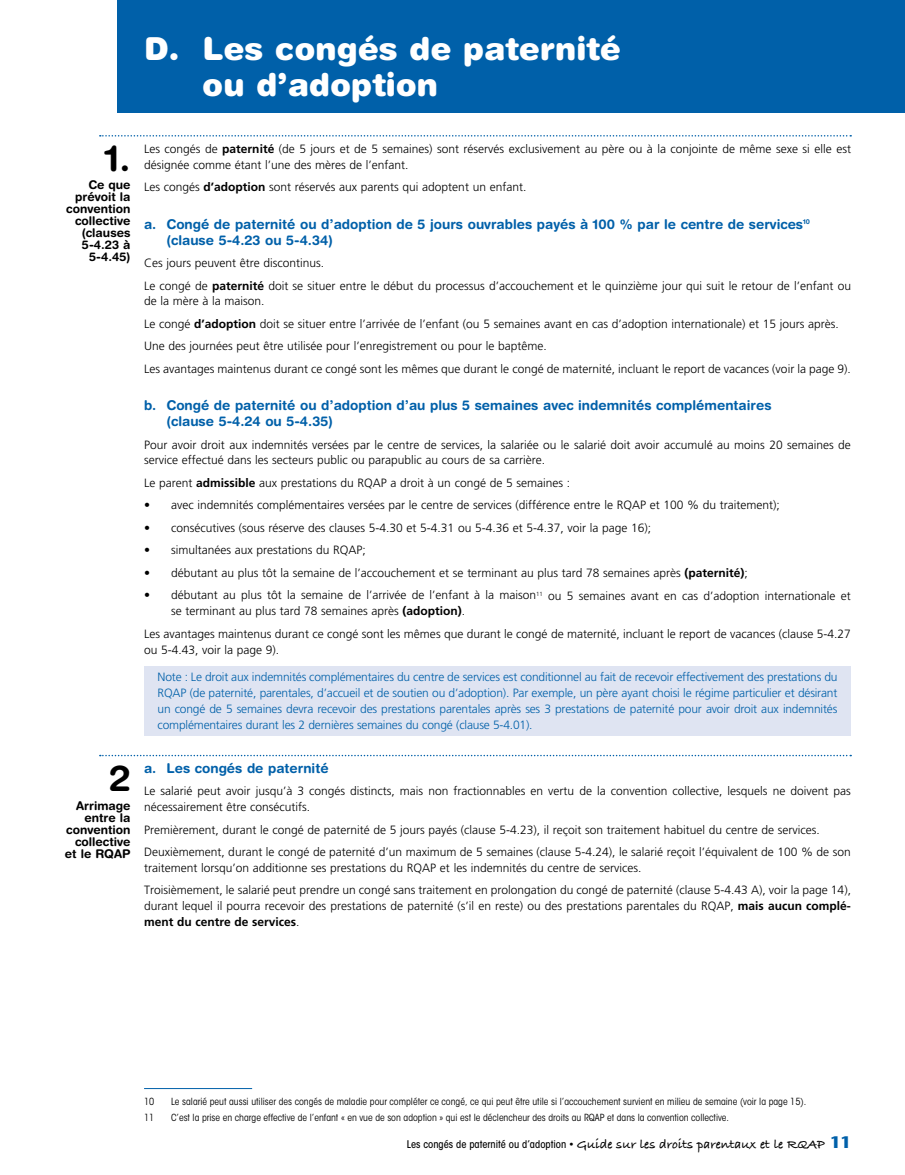
<style>
.page{position:relative;width:905px;height:1175px;background:#fff}
.page>*{position:absolute;margin:0;border:0;box-sizing:border-box;transform-origin:0 0}
.t1{font:700 36px "Helvetica Rounded LT Std";color:#000}
.t2{font:900 31.65px/36px "Helvetica Rounded LT Std";color:#fff}
.t3{font:700 13.5px/15.8px "Helvetica Rounded LT Std";color:#0060a9}
.t4{font:700 13.5px "Bradley Hand ITCTT";color:#000}
.t5{font:300 12px/15.8px "Frutiger LT Std";color:#000}
.t6{font:300 12px/15.8px "Frutiger LT Std";letter-spacing:-.015em;color:#0060a9;text-align:justify}
.t7{font:700 12px/12px "Helvetica Rounded LT Std";color:#000;text-align:right}
.t8{font:condensed 9.75px "ITC Avant Garde Std";color:#000}
.s1{font-weight:700}
.s2{font-family:"ITC Avant Garde Std";font-weight:500;font-stretch:condensed;font-size:10.5px}
.s3{font-family:"Stone Sans Std";font-size:16.5px;color:#0060a9}
</style>
<div class="page">
<svg style="left:100px;top:135px;width:751px;height:1px"></svg>
<svg style="left:100px;top:754px;width:751px;height:2px"></svg>
<div style="left:144px;top:666px;width:706px;height:70px;background:#dfe4f2"></div>
<hr style="left:144px;top:1088px;width:108px;height:1px;background:#0060a9">
<div style="left:117px;top:0;width:787px;height:112px;background:#0060a9"></div>
<h2 class="t2" style="left:202px;top:30px;width:420px;text-indent:-58px">D. Les congés de paternité ou d’adoption</h2>
<h1 class="t1" style="left:105px;top:136px;width:27px">1.</h1>
<p class="t7" style="left:66px;top:179px;width:66px">Ce que prévoit la convention collective (clauses<br>5-4.23 à<br>5-4.45)</p>
<h1 class="t1" style="left:109px;top:756px;width:23px">2</h1>
<p class="t7" style="left:65px;top:799px;width:67px">Arrimage entre la convention collective et le RQAP</p>
<p class="t5" style="left:144px;top:141px;width:708px">Les congés de <span class="s1">paternité</span> (de 5 jours et de 5 semaines) sont réservés exclusivement au père ou à la conjointe de même sexe si elle est désignée comme étant l’une des mères de l’enfant.</p>
<p class="t5" style="left:144px;top:179px;width:384px">Les congés <span class="s1">d’adoption</span> sont réservés aux parents qui adoptent un enfant.</p>
<p class="t3" style="left:167px;top:216px;width:645px;text-indent:-23px">a. Congé de paternité ou d’adoption de 5 jours ouvrables payés à 100 % par le centre de services<sup>10 </sup>(clause 5-4.23 ou 5-4.34)</p>
<p class="t5" style="left:144px;top:252px;width:708px;line-height:22.5px">Ces jours peuvent être discontinus.<br>Le congé de <span class="s1">paternité</span> doit se situer entre le début du processus d’accouchement et le quinzième jour qui suit le retour de l’enfant ou</p>
<p class="t5" style="left:144px;top:290px;width:708px;line-height:22.5px">de la mère à la maison.<br>Le congé <span class="s1">d’adoption</span> doit se situer entre l’arrivée de l’enfant (ou 5 semaines avant en cas d’adoption internationale) et 15 jours après.<br>Une des journées peut être utilisée pour l’enregistrement ou pour le baptême.<br>Les avantages maintenus durant ce congé sont les mêmes que durant le congé de maternité, incluant le report de vacances (voir la page 9).</p>
<p class="t3" style="left:167px;top:397px;width:606px;text-indent:-23px">b. Congé de paternité ou d’adoption d’au plus 5 semaines avec indemnités complémentaires (clause 5-4.24 ou 5-4.35)</p>
<p class="t5" style="left:144px;top:437px;width:708px">Pour avoir droit aux indemnités versées par le centre de services, la salariée ou le salarié doit avoir accumulé au moins 20 semaines de service effectué dans les secteurs public ou parapublic au cours de sa carrière.</p>
<p class="t5" style="left:144px;top:475px;width:427px">Le parent <span class="s1">admissible</span> aux prestations du RQAP a droit à un congé de 5 semaines :</p>
<p class="t5" style="left:144px;top:497px;width:637px">• avec indemnités complémentaires versées par le centre de services (différence entre le RQAP et 100 % du traitement);</p>
<p class="t5" style="left:144px;top:520px;width:508px">• consécutives (sous réserve des clauses 5-4.30 et 5-4.31 ou 5-4.36 et 5-4.37, voir la page 16);</p>
<p class="t5" style="left:144px;top:542px;width:223px">• simultanées aux prestations du RQAP;</p>
<p class="t5" style="left:144px;top:565px;width:605px">• débutant au plus tôt la semaine de l’accouchement et se terminant au plus tard 78 semaines après <span class="s1">(paternité)</span>;</p>
<p class="t5" style="left:171px;top:587px;width:681px;text-indent:-27px">• débutant au plus tôt la semaine de l’arrivée de l’enfant à la maison<sup>11</sup> ou 5 semaines avant en cas d’adoption internationale et se terminant au plus tard 78 semaines après <span class="s1">(adoption)</span>.</p>
<p class="t5" style="left:144px;top:626px;width:708px">Les avantages maintenus durant ce congé sont les mêmes que durant le congé de maternité, incluant le report de vacances (clause 5-4.27 ou 5-4.43, voir la page 9).</p>
<p class="t6" style="left:158px;top:669px;width:681px">Note : Le droit aux indemnités complémentaires du centre de services est conditionnel au fait de recevoir effectivement des prestations du RQAP (de paternité, parentales, d’accueil et de soutien ou d’adoption). Par exemple, un père ayant choisi le régime particulier et désirant un congé de 5 semaines devra recevoir des prestations parentales après ses 3 prestations de paternité pour avoir droit aux indemnités complémentaires durant les 2 dernières semaines du congé (clause 5-4.01).</p>
<p class="t3" style="left:144px;top:760px;width:186px">a. Les congés de paternité</p>
<p class="t5" style="left:144px;top:783px;width:708px">Le salarié peut avoir jusqu’à 3 congés distincts, mais non fractionnables en vertu de la convention collective, lesquels ne doivent pas nécessairement être consécutifs.</p>
<p class="t5" style="left:144px;top:818px;width:708px;line-height:22.5px">Premièrement, durant le congé de paternité de 5 jours payés (clause 5-4.23), il reçoit son traitement habituel du centre de services.<br>Deuxièmement, durant le congé de paternité d’un maximum de 5 semaines (clause 5-4.24), le salarié reçoit l’équivalent de 100 % de son</p>
<p class="t5" style="left:144px;top:856px;width:708px;line-height:22.5px">traitement lorsqu’on additionne ses prestations du RQAP et les indemnités du centre de services.<br>Troisièmement, le salarié peut prendre un congé sans traitement en prolongation du congé de paternité (clause 5-4.43 A), voir la page 14),</p>
<p class="t5" style="left:144px;top:898px;width:708px">durant lequel il pourra recevoir des prestations de paternité (s’il en reste) ou des prestations parentales du RQAP, <span class="s1">mais aucun complé&shy;ment du centre de services</span>.</p>
<p class="t8" style="left:144px;top:1095px;width:12px">10</p>
<p class="t8" style="left:171px;top:1095px;width:636px">Le salarié peut aussi utiliser des congés de maladie pour compléter ce congé, ce qui peut être utile si l’accouchement survient en milieu de semaine (voir la page 15).</p>
<p class="t8" style="left:144px;top:1111px;width:12px">11</p>
<p class="t8" style="left:171px;top:1111px;width:559px">C’est la prise en charge effective de l’enfant « en vue de son adoption » qui est le déclencheur des droits au RQAP et dans la convention collective.</p>
<p class="t4" style="left:407px;top:1133px;width:445px"><span class="s2">Les congés de paternité ou d’adoption •</span> Guide sur les droits parentaux et le RQAP <span class="s3">11</span></p>
</div>
